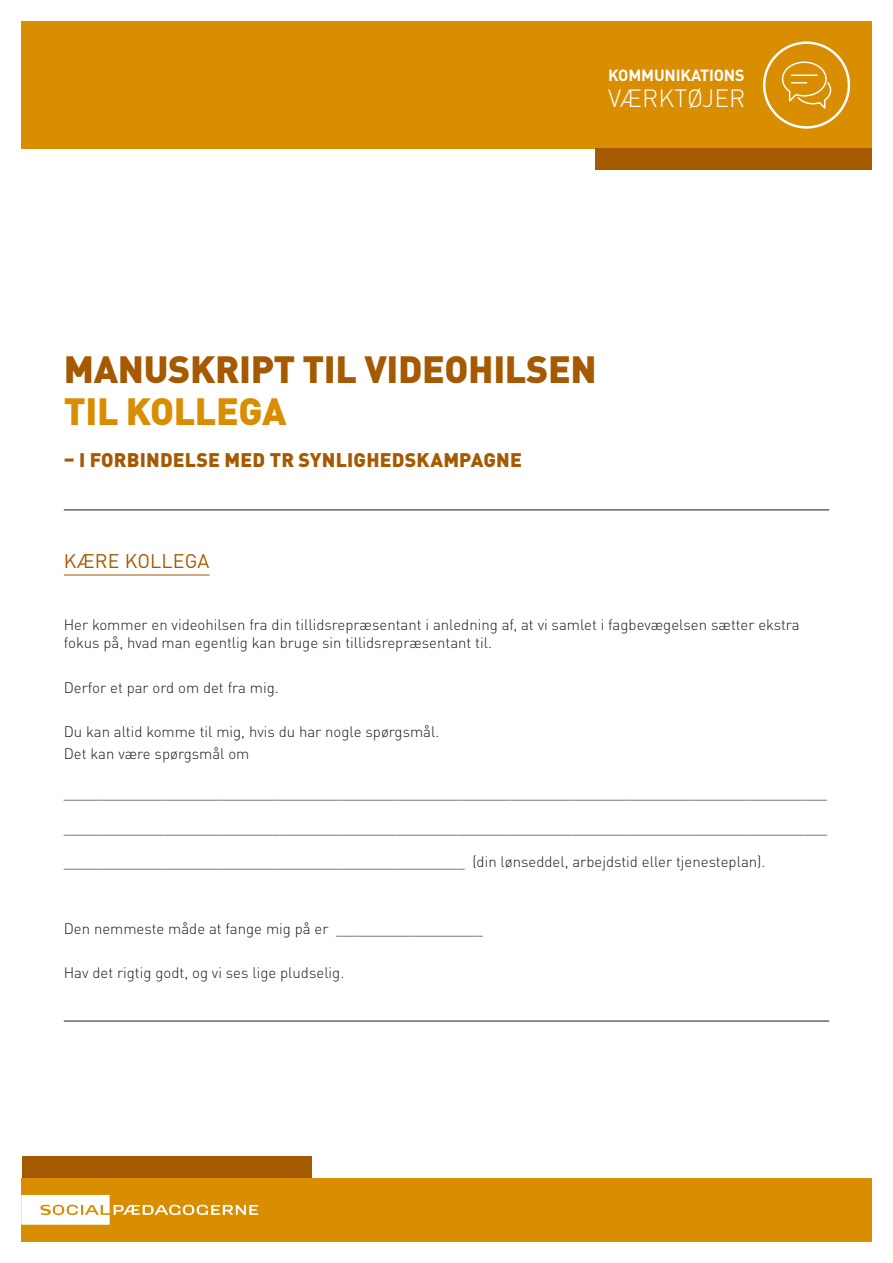
<style>
.page{position:relative;width:893px;height:1263px;background:#fff}
.page>*{position:absolute;margin:0;border:0;box-sizing:border-box;transform-origin:0 0}
.Rubrik{font:900 37.5px "DINOT";letter-spacing:-.01em;color:#a55900}
.Rubrik-2{font:900 37.5px "DINOT";letter-spacing:-.01em;color:#d98d00}
.t1{font:300 24.6px "DINOT";color:#fff}
.Rubrik-3{font:900 19.5px "DINOT";letter-spacing:.01em;color:#a55900}
.Understreget_Rubrik{font:19.5px "DINOT";letter-spacing:.01em;color:#a55900}
.t2{font:700 16.05px "DINOT";letter-spacing:-.01em;color:#fff}
.Brød_10_12{font:300 15px/18px "DINOT";color:#1d1d1b}
</style>
<div class="page">
<div style="left:22px;top:21px;width:850px;height:128px;background:#d98d00"></div>
<div style="left:596px;top:149px;width:276px;height:21px;background:#a55900"></div>
<div style="left:21px;top:1178px;width:851px;height:64px;background:#d98d00"></div>
<div style="left:22px;top:1157px;width:289px;height:21px;background:#a55900"></div>
<svg style="left:21px;top:1195px;width:237px;height:30px"></svg>
<div style="left:763px;top:41px;width:87px;height:88px;border:2px solid #fff;border-radius:50%"></div>
<svg style="left:782px;top:61px;width:49px;height:48px"></svg>
<hr style="left:64px;top:574px;width:146px;height:1px;background:#a55900">
<hr style="left:64px;top:510px;width:765px;height:1px;background:#1d1d1b">
<hr style="left:64px;top:1021px;width:765px;height:1px;background:#1d1d1b">
<p class="t2" style="left:608px;top:65px;width:138px">KOMMUNIKATIONS</p>
<h2 class="t1" style="left:608px;top:80px;width:139px">VÆRKTØJER</h2>
<p class="Rubrik" style="left:64px;top:340px;width:534px">MANUSKRIPT TIL VIDEOHILSEN</p>
<p class="Rubrik-2" style="left:64px;top:382px;width:224px">TIL KOLLEGA</p>
<p class="Rubrik-3" style="left:64px;top:444px;width:460px">– I FORBINDELSE MED TR SYNLIGHEDSKAMPAGNE</p>
<p class="Understreget_Rubrik" style="left:64px;top:548px;width:147px">KÆRE KOLLEGA</p>
<p class="Brød_10_12" style="left:64px;top:614px;width:737px">Her kommer en videohilsen fra din tillidsrepræsentant i anledning af, at vi samlet i fagbevægelsen sætter ekstra fokus på, hvad man egentlig kan bruge sin tillidsrepræsentant til.</p>
<p class="Brød_10_12" style="left:64px;top:677px;width:217px">Derfor et par ord om det fra mig.</p>
<p class="Brød_10_12" style="left:64px;top:721px;width:377px">Du kan altid komme til mig, hvis du har nogle spørgsmål.</p>
<p class="Brød_10_12" style="left:64px;top:744px;width:187px">Det kan være spørgsmål om</p>
<p class="Brød_10_12" style="left:64px;top:782px;width:765px">___________________________________________________________________________________________________</p>
<p class="Brød_10_12" style="left:64px;top:817px;width:765px">___________________________________________________________________________________________________</p>
<p class="Brød_10_12" style="left:64px;top:851px;width:703px">____________________________________________________ (din lønseddel, arbejdstid eller tjenesteplan).</p>
<p class="Brød_10_12" style="left:64px;top:918px;width:420px">Den nemmeste måde at fange mig på er ___________________</p>
<p class="Brød_10_12" style="left:64px;top:963px;width:282px">Hav det rigtig godt, og vi ses lige pludselig.</p>
</div>
